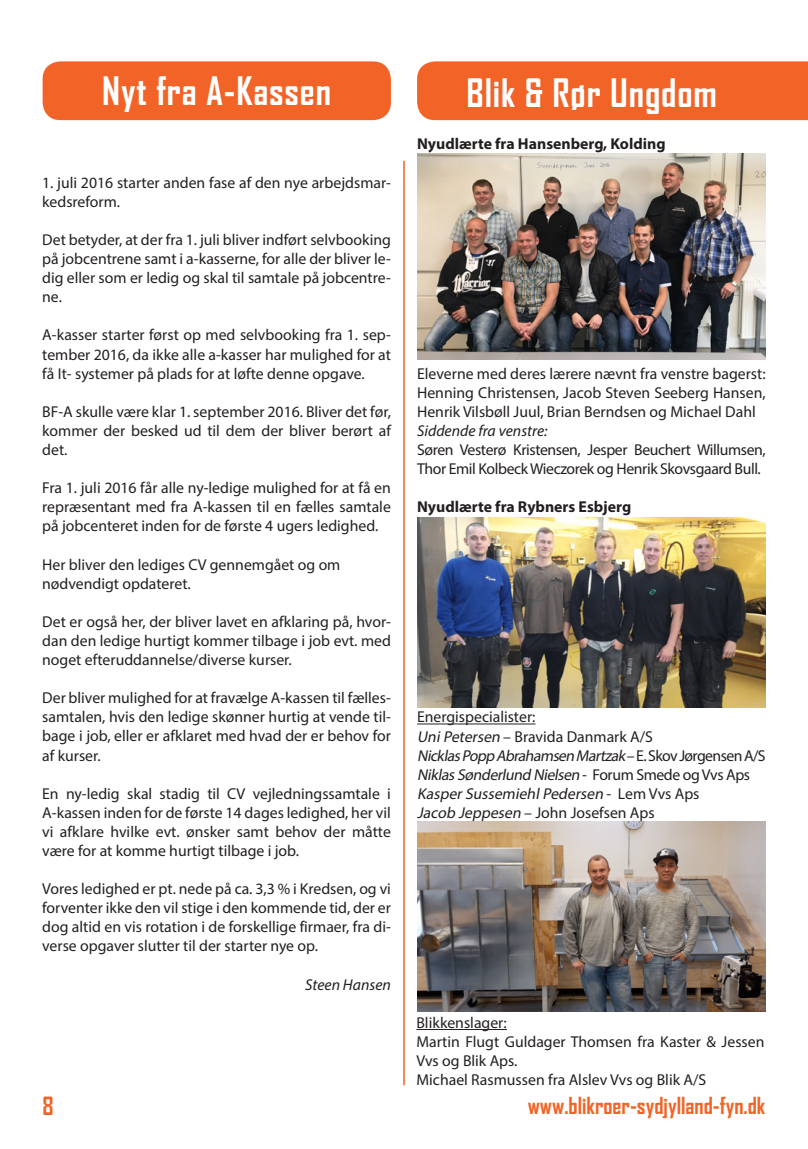
<style>
.page{position:relative;width:808px;height:1149px;background:#fff}
.page>*{position:absolute;margin:0;border:0;box-sizing:border-box;transform-origin:0 0}
.t1{font:700 37.5px "Agency FB";letter-spacing:.025em;color:#fff}
.t2{font:700 24px "Agency FB";color:#f26327}
.t3{font:700 22.5px "Agency FB";color:#f26327}
.t4{font:15.75px/19px "Myriad Pro";color:#231f20;text-align:justify}
.t5{font:15.75px/19px "Myriad Pro";letter-spacing:-.025em;color:#231f20}
.t6{font:700 15.75px "Myriad Pro";color:#231f20}
.t7{font:italic 15.75px "Myriad Pro";color:#231f20}
.s1{font-style:italic}
</style>
<div class="page">
<hr style="left:403px;top:161px;width:2px;height:923px;background:#f26327">
<div style="left:43px;top:61px;width:348px;height:59px;background:#f26327;border-radius:18px"></div>
<div style="left:417px;top:61px;width:391px;height:59px;background:#f26327"></div>
<img style="left:417px;top:153px;width:349px;height:206px">
<img style="left:417px;top:821px;width:349px;height:190px">
<img style="left:417px;top:517px;width:349px;height:190px">
<hr style="left:416px;top:1028px;width:91px;height:1px;background:#231f20">
<hr style="left:417px;top:723px;width:118px;height:1px;background:#231f20">
<h1 class="t1" style="left:102px;top:67px;width:230px">Nyt fra A-Kassen</h1>
<p class="t4" style="left:42px;top:173px;width:350px">1. juli 2016 starter anden fase af den nye arbejdsmar&shy;kedsreform.</p>
<p class="t4" style="left:42px;top:230px;width:350px">Det betyder, at der fra 1. juli bliver indført selvbooking på jobcentrene samt i a-kasserne, for alle der bliver le&shy;dig eller som er ledig og skal til samtale på jobcentre&shy;ne.</p>
<p class="t4" style="left:42px;top:325px;width:350px">A-kasser starter først op med selvbooking fra 1. sep&shy;tember 2016, da ikke alle a-kasser har mulighed for at få It- systemer på plads for at løfte denne opgave.</p>
<p class="t4" style="left:42px;top:401px;width:350px">BF-A skulle være klar 1. september 2016. Bliver det før, kommer der besked ud til dem der bliver berørt af det.</p>
<p class="t4" style="left:42px;top:478px;width:350px">Fra 1. juli 2016 får alle ny-ledige mulighed for at få en repræsentant med fra A-kassen til en fælles samtale på jobcenteret inden for de første 4 ugers ledighed.</p>
<p class="t4" style="left:42px;top:554px;width:300px">Her bliver den lediges CV gennemgået og om nødvendigt opdateret.</p>
<p class="t4" style="left:42px;top:611px;width:350px">Det er også her, der bliver lavet en afklaring på, hvor&shy;dan den ledige hurtigt kommer tilbage i job evt. med noget efteruddannelse/diverse kurser.</p>
<p class="t4" style="left:42px;top:688px;width:350px">Der bliver mulighed for at fravælge A-kassen til fælles&shy;samtalen, hvis den ledige skønner hurtig at vende til&shy;bage i job, eller er afklaret med hvad der er behov for af kurser.</p>
<p class="t4" style="left:42px;top:783px;width:350px">En ny-ledig skal stadig til CV vejledningssamtale i A-kassen inden for de første 14 dages ledighed, her vil vi afklare hvilke evt. ønsker samt behov der måtte være for at komme hurtigt tilbage i job.</p>
<p class="t4" style="left:42px;top:878px;width:350px">Vores ledighed er pt. nede på ca. 3,3 % i Kredsen, og vi forventer ikke den vil stige i den kommende tid, der er dog altid en vis rotation i de forskellige firmaer, fra di&shy;verse opgaver slutter til der starter nye op.</p>
<p class="t7" style="left:305px;top:974px;width:87px">Steen Hansen</p>
<h1 class="t1" style="left:466px;top:69px;width:252px">Blik &amp; Rør Ungdom</h1>
<p class="t6" style="left:417px;top:134px;width:250px">Nyudlærte fra Hansenberg, Kolding</p>
<p class="t4" style="left:417px;top:363px;width:350px">Eleverne med deres lærere nævnt fra venstre bagerst:<br>Henning Christensen, Jacob Steven Seeberg Hansen, Henrik Vilsbøll Juul, Brian Berndsen og Michael Dahl</p>
<p class="t7" style="left:417px;top:421px;width:132px">Siddende fra venstre:</p>
<p class="t5" style="left:417px;top:440px;width:350px">Søren Vesterø Kristensen, Jesper Beuchert Willumsen,<br>Thor Emil Kolbeck Wieczorek og Henrik Skovsgaard Bull.</p>
<p class="t6" style="left:417px;top:496px;width:216px">Nyudlærte fra Rybners Esbjerg</p>
<p class="t4" style="left:417px;top:707px;width:350px;text-align:left">Energispecialister:<br><span class="s1">UniPetersen</span> – Bravida Danmark A/S<br><span class="s1">NicklasPopp Abrahamsen Martzak</span>– E . S kov J ø rg e n s e n A/S <span class="s1">NiklasSønderlund Nielsen</span> - F o r u m S m e d e o g Vvs A p s <span class="s1">KasperSussemiehlPedersen</span> - L e m Vv s A p s<br><span class="s1">Jacob Jeppesen</span> – John Josefsen Aps</p>
<p class="t4" style="left:416px;top:1012px;width:349px;text-align:left">Blikkenslager:<br>Martin Flugt Guldager Thomsen fra Kaster &amp; Jessen<br>Vvs og Blik Aps.<br>Michael Rasmussen fra Alslev Vvs og Blik A/S</p>
<h2 class="t2" style="left:43px;top:1090px;width:13px">8</h2>
<h3 class="t3" style="left:528px;top:1091px;width:239px">www.blikroer-sydjylland-fyn.dk</h3>
</div>
